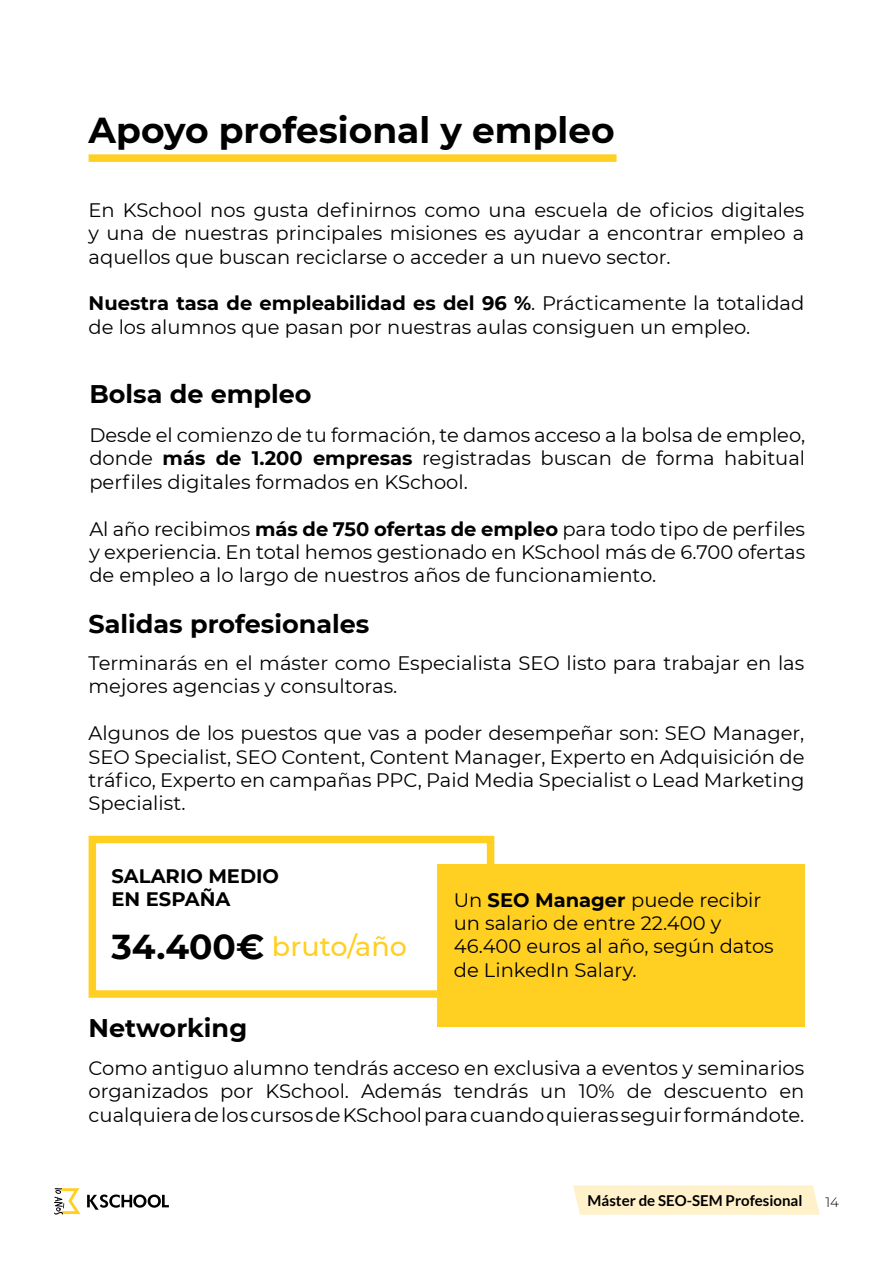
<style>
.page{position:relative;width:893px;height:1263px;background:#fff}
.page>*{position:absolute;margin:0;border:0;box-sizing:border-box;transform-origin:0 0}
.t1{font:700 36px "Montserrat";color:#000}
.t2{font:500 27px "Montserrat";color:#ffcf21}
.t3{font:700 25.5px "Montserrat";color:#000}
.t4{font:19.5px/23.4px "Montserrat";color:#000;text-align:justify}
.t5{font:700 19.5px/23.4px "Montserrat";color:#000}
.t6{font:700 15px "Lato";color:#000}
.t7{font:300 13.5px "Montserrat";color:#000}
.s1{font-weight:700}
.s2{font-weight:700;font-size:34.5px;color:#000}
</style>
<div class="page">
<svg style="left:573px;top:1185px;width:247px;height:30px;background:#fff1cc"></svg>
<svg style="left:87px;top:1194px;width:82px;height:16px"></svg>
<svg style="left:54px;top:1188px;width:27px;height:26px"></svg>
<div style="left:89px;top:154px;width:528px;height:8px;background:#ffcf21"></div>
<div style="left:89px;top:836px;width:405px;height:162px;border:8px solid #ffcf21"></div>
<div style="left:437px;top:864px;width:368px;height:162px;background:#ffcf21"></div>
<h1 class="t1" style="left:89px;top:104px;width:528px">Apoyo profesional y empleo</h1>
<p class="t4" style="left:89px;top:197px;width:717px">En KSchool nos gusta definirnos como una escuela de oficios digitales y una de nuestras principales misiones es ayudar a encontrar empleo a aquellos que buscan reciclarse o acceder a un nuevo sector.</p>
<p class="t4" style="left:89px;top:291px;width:717px"><span class="s1">Nuestra tasa de empleabilidad es del 96 %</span>. Prácticamente la totalidad de los alumnos que pasan por nuestras aulas consiguen un empleo.</p>
<h3 class="t3" style="left:89px;top:376px;width:224px">Bolsa de empleo</h3>
<p class="t4" style="left:89px;top:423px;width:717px">Desde el comienzo de tu formación, te damos acceso a la bolsa de empleo, donde <span class="s1">más de 1.200 empresas</span> registradas buscan de forma habitual perfiles digitales formados en KSchool.</p>
<p class="t4" style="left:89px;top:516px;width:717px">Al año recibimos <span class="s1">más de 750 ofertas de empleo</span> para todo tipo de perfiles y experiencia. En total hemos gestionado en KSchool más de 6.700 ofertas de empleo a lo largo de nuestros años de funcionamiento.</p>
<h3 class="t3" style="left:89px;top:605px;width:282px">Salidas profesionales</h3>
<p class="t4" style="left:89px;top:651px;width:717px">Terminarás en el máster como Especialista SEO listo para trabajar en las mejores agencias y consultoras.</p>
<p class="t4" style="left:89px;top:721px;width:717px">Algunos de los puestos que vas a poder desempeñar son: SEO Manager, SEO Specialist, SEO Content, Content Manager, Experto en Adquisición de tráfico, Experto en campañas PPC, Paid Media Specialist o Lead Marketing Specialist.</p>
<p class="t5" style="left:111px;top:863px;width:169px">SALARIO MEDIO<br>EN ESPAÑA</p>
<h2 class="t2" style="left:111px;top:928px;width:297px"><span class="s2">34.400€</span> bruto/año</h2>
<h3 class="t3" style="left:89px;top:1009px;width:160px">Networking</h3>
<p class="t4" style="left:454px;top:887px;width:321px;text-align:left">Un <span class="s1">SEO Manager</span> puede recibir un salario de entre 22.400 y<br>46.400 euros al año, según datos de LinkedIn Salary.</p>
<p class="t4" style="left:89px;top:1055px;width:717px">Como antiguo alumno tendrás acceso en exclusiva a eventos y seminarios organizados por KSchool. Además tendrás un 10% de descuento en cualquiera de los cursos de KSchool para cuando quieras seguir formándote.</p>
<p class="t6" style="left:588px;top:1192px;width:216px">Máster de SEO-SEM Profesional</p>
<p class="t7" style="left:825px;top:1192px;width:15px">14</p>
</div>
